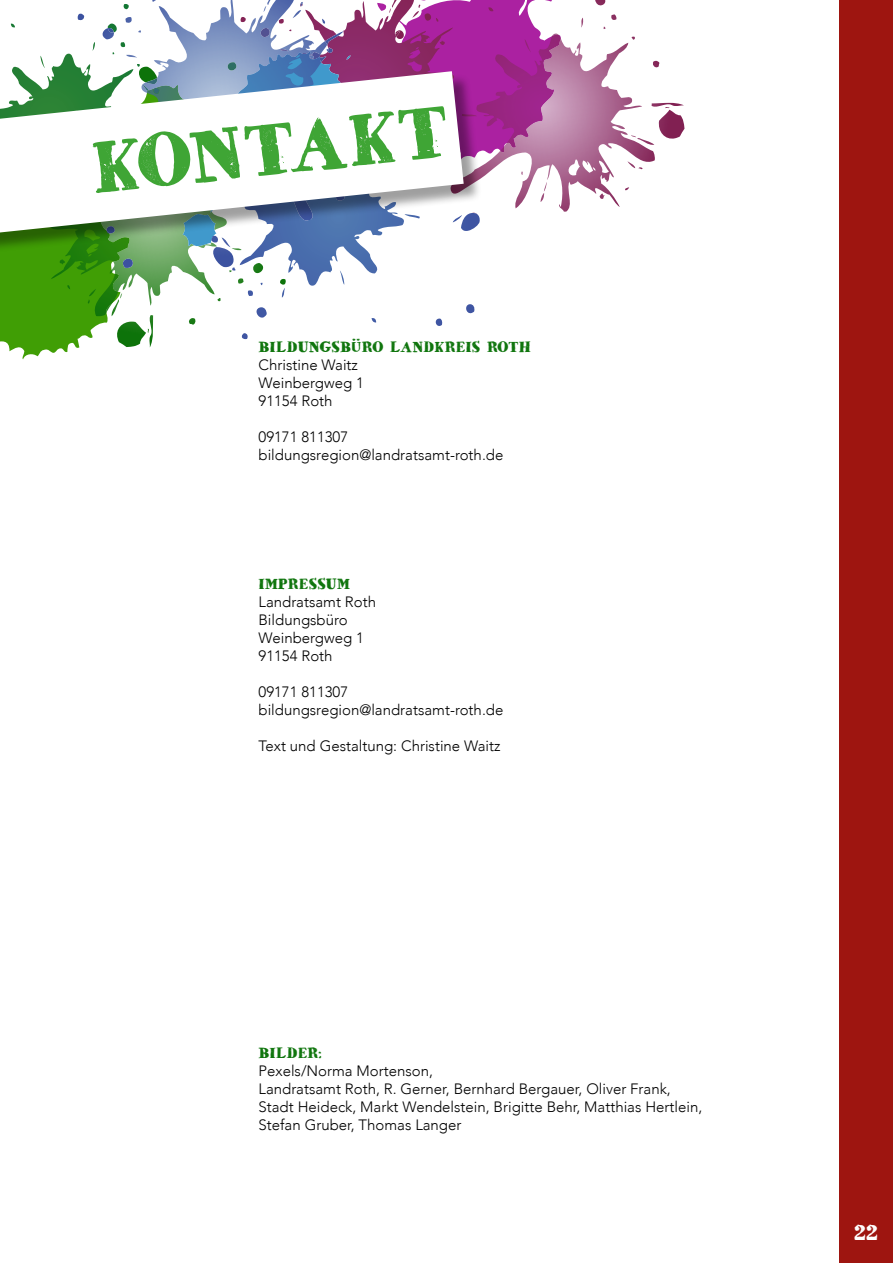
<style>
.page{position:relative;width:893px;height:1263px;background:#fff}
.page>*{position:absolute;margin:0;border:0;box-sizing:border-box;transform-origin:0 0}
.t1{font:75px "HVD Bodedo";color:#3fa535}
.t2{font:22.5px "HVD Bodedo";color:#fff}
.t3{font:300 15px/18px "Avenir";color:#000}
.t4{font:15px "HVD Bodedo";color:#0f750d}
</style>
<div class="page">
<div style="left:839px;top:0;width:54px;height:1263px;background:#9e1510"></div>
<svg style="left:0;top:254px;width:154px;height:105px;fill:#409e05"></svg>
<img style="left:97px;top:67px;width:118px;height:239px">
<img style="left:48px;top:254px;width:102px;height:25px">
<img style="left:611px;top:14px;width:24px;height:193px">
<img style="left:142px;top:62px;width:41px;height:9px">
<img style="left:129px;top:10px;width:54px;height:48px">
<svg style="left:10px;top:4px;width:119px;height:67px"></svg>
<svg style="left:183px;top:0;width:428px;height:258px"></svg>
<svg style="left:121px;top:259px;width:12px;height:9px"></svg>
<img style="left:208px;top:254px;width:26px;height:13px">
<img style="left:228px;top:51px;width:116px;height:20px">
<div style="left:0;top:74px;width:482px;height:180px;background:#000;opacity:.38"></div>
<svg style="left:0;top:71px;width:464px;height:161px"></svg>
<h1 class="t1" style="left:85px;top:120px;width:362px;rotate:-6deg">KONTAKT</h1>
<p class="t4" style="left:259px;top:338px;width:274px">BILDUNGSBÜRO LANDKREIS ROTH</p>
<p class="t3" style="left:259px;top:356px;width:107px">Christine Waitz<br>Weinbergweg 1<br>91154 Roth</p>
<p class="t3" style="left:259px;top:428px;width:246px">09171 811307 bildungsregion@landratsamt-roth.de</p>
<p class="t4" style="left:259px;top:574px;width:93px">IMPRESSUM</p>
<p class="t3" style="left:259px;top:593px;width:119px">Landratsamt Roth<br>Bildungsbüro<br>Weinbergweg 1<br>91154 Roth</p>
<p class="t3" style="left:259px;top:683px;width:246px">09171 811307 bildungsregion@landratsamt-roth.de</p>
<p class="t3" style="left:259px;top:737px;width:244px">Text und Gestaltung: Christine Waitz</p>
<p class="t4" style="left:259px;top:1044px;width:64px">BILDER:</p>
<p class="t3" style="left:259px;top:1062px;width:445px">Pexels/Norma Mortenson,<br>Landratsamt Roth, R. Gerner, Bernhard Bergauer, Oliver Frank, Stadt Heideck, Markt Wendelstein, Brigitte Behr, Matthias Hertlein, Stefan Gruber, Thomas Langer</p>
<h2 class="t2" style="left:854px;top:1218px;width:26px">22</h2>
</div>
